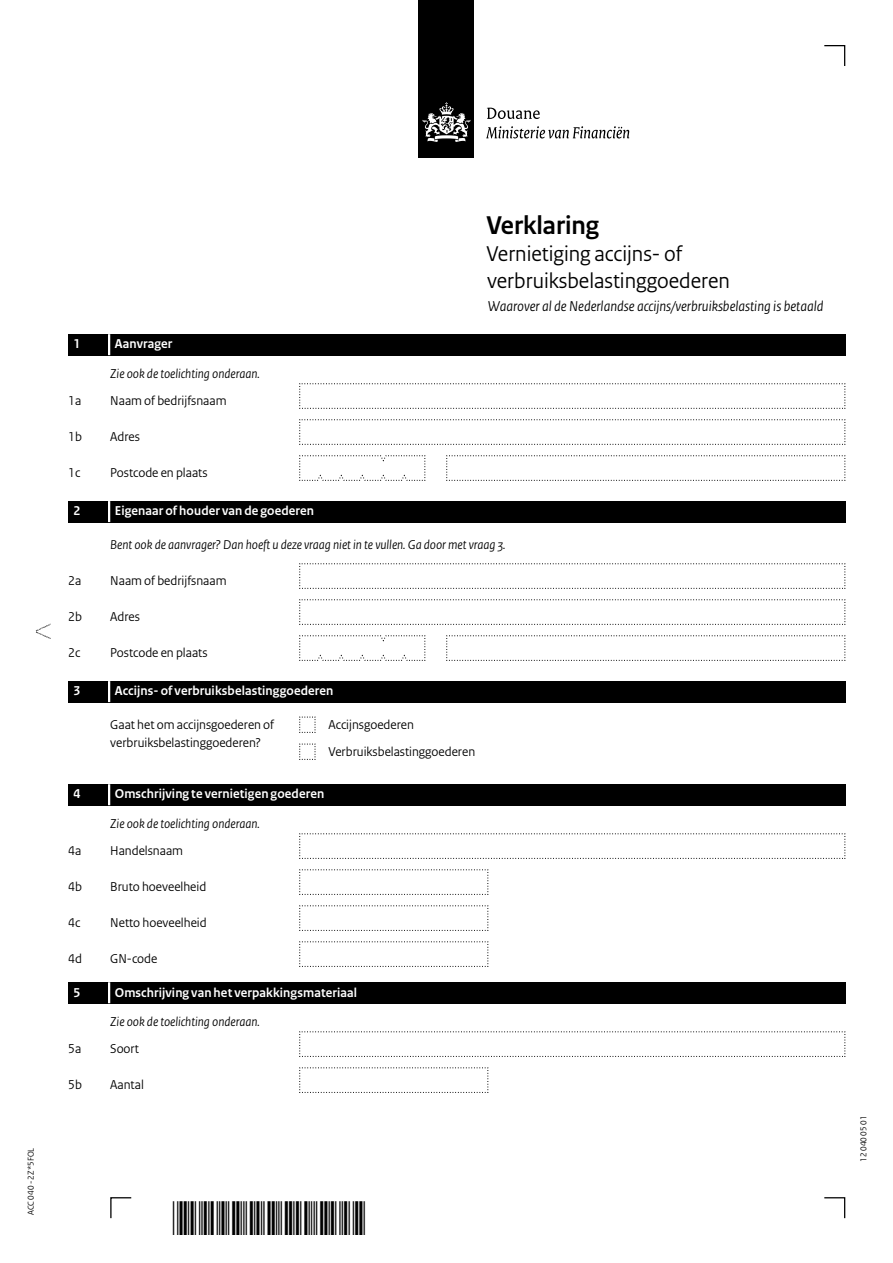
<style>
.page{position:relative;width:893px;height:1263px;background:#fff}
.page>*{position:absolute;margin:0;border:0;box-sizing:border-box;transform-origin:0 0}
.Documenttitel{font:700 27px "Rijksoverheid Sans Heading";color:#000}
.Documenttitel-2{font:22.5px/27px "Rijksoverheid Sans Heading";color:#000}
.Onderwerp{font:italic 15px "Rijksoverheid Sans Heading";color:#000}
.Vraag_Nummer{font:13.5px "Rijksoverheid Sans Heading";color:#000}
.Vraag{font:italic 13.5px "Rijksoverheid Sans Heading";color:#000}
.KOP_D_Nummer{font:700 13.5px "Rijksoverheid Sans Heading";letter-spacing:.01em;color:#fff}
.KOP_B_Nummer{font:700 13.5px "Rijksoverheid Sans Heading";letter-spacing:.01em;color:#fff}
.Vraag-2{font:13.5px/18px "Rijksoverheid Sans Heading";color:#000}
.Vraag_geen_inspring_niet_op_stramien{font:13.5px "Rijksoverheid Sans Heading";color:#000}
.t1{font:9px "Rijksoverheid Sans Heading";color:#000}
</style>
<div class="page">
<svg style="left:36px;top:624px;width:15px;height:15px"></svg>
<div style="left:419px;top:0;width:55px;height:158px;background:#000"></div>
<svg style="left:423px;top:102px;width:47px;height:40px"></svg>
<svg style="left:487px;top:108px;width:53px;height:11px"></svg>
<svg style="left:486px;top:126px;width:143px;height:13px"></svg>
<svg style="left:824px;top:1197px;width:22px;height:22px"></svg>
<svg style="left:110px;top:1197px;width:22px;height:22px"></svg>
<svg style="left:824px;top:45px;width:22px;height:21px"></svg>
<svg style="left:299px;top:383px;width:547px;height:26px"></svg>
<svg style="left:299px;top:419px;width:547px;height:26px"></svg>
<svg style="left:299px;top:455px;width:127px;height:26px"></svg>
<svg style="left:446px;top:455px;width:400px;height:26px"></svg>
<svg style="left:299px;top:563px;width:547px;height:26px"></svg>
<svg style="left:299px;top:599px;width:547px;height:26px"></svg>
<svg style="left:299px;top:635px;width:127px;height:26px"></svg>
<svg style="left:446px;top:635px;width:400px;height:26px"></svg>
<svg style="left:299px;top:716px;width:17px;height:17px"></svg>
<svg style="left:299px;top:743px;width:17px;height:17px"></svg>
<svg style="left:299px;top:833px;width:547px;height:26px"></svg>
<svg style="left:299px;top:869px;width:190px;height:26px"></svg>
<svg style="left:299px;top:905px;width:190px;height:26px"></svg>
<svg style="left:299px;top:941px;width:190px;height:26px"></svg>
<svg style="left:299px;top:1031px;width:547px;height:26px"></svg>
<svg style="left:299px;top:1067px;width:190px;height:26px"></svg>
<div style="left:68px;top:334px;width:777px;height:21px;background:#000"></div>
<hr style="left:108px;top:334px;width:2px;height:21px;background:#fff">
<div style="left:68px;top:501px;width:777px;height:21px;background:#000"></div>
<hr style="left:108px;top:501px;width:2px;height:21px;background:#fff">
<div style="left:68px;top:681px;width:777px;height:21px;background:#000"></div>
<hr style="left:108px;top:681px;width:2px;height:21px;background:#fff">
<div style="left:68px;top:784px;width:777px;height:21px;background:#000"></div>
<hr style="left:108px;top:784px;width:2px;height:21px;background:#fff">
<div style="left:68px;top:982px;width:777px;height:21px;background:#000"></div>
<hr style="left:108px;top:982px;width:2px;height:21px;background:#fff">
<p class="t1" style="left:26px;top:1215px;width:69px;rotate:-90deg">ACC 040 - 2Z*5FOL</p>
<h1 class="Documenttitel" style="left:486px;top:210px;width:114px">Verklaring</h1>
<h1 class="Documenttitel-2" style="left:486px;top:240px;width:245px">Vernietiging accijns- of verbruiksbelastinggoederen</h1>
<p class="Onderwerp" style="left:488px;top:297px;width:337px">Waarover al de Nederlandse accijns/verbruiksbelasting is betaald</p>
<h2 class="KOP_D_Nummer" style="left:74px;top:336px;width:8px">1</h2>
<h2 class="KOP_D_Nummer" style="left:115px;top:336px;width:59px">Aanvrager</h2>
<p class="Vraag" style="left:110px;top:366px;width:151px">Zie ook de toelichting onderaan.</p>
<p class="Vraag_Nummer" style="left:68px;top:393px;width:15px">1a</p>
<p class="Vraag_Nummer" style="left:110px;top:393px;width:118px">Naam of bedrijfsnaam</p>
<p class="Vraag_Nummer" style="left:68px;top:429px;width:15px">1b</p>
<p class="Vraag_Nummer" style="left:110px;top:429px;width:31px">Adres</p>
<p class="Vraag_Nummer" style="left:68px;top:465px;width:14px">1c</p>
<p class="Vraag_Nummer" style="left:110px;top:465px;width:99px">Postcode en plaats</p>
<h2 class="KOP_B_Nummer" style="left:73px;top:503px;width:8px">2</h2>
<h2 class="KOP_B_Nummer" style="left:115px;top:503px;width:201px">Eigenaar of houder van de goederen</h2>
<p class="Vraag" style="left:110px;top:537px;width:397px">Bent ook de aanvrager? Dan hoeft u deze vraag niet in te vullen. Ga door met vraag 3.</p>
<p class="Vraag_Nummer" style="left:68px;top:573px;width:15px">2a</p>
<p class="Vraag_Nummer" style="left:110px;top:573px;width:118px">Naam of bedrijfsnaam</p>
<p class="Vraag_Nummer" style="left:68px;top:609px;width:15px">2b</p>
<p class="Vraag_Nummer" style="left:110px;top:609px;width:31px">Adres</p>
<p class="Vraag_Nummer" style="left:68px;top:645px;width:14px">2c</p>
<p class="Vraag_Nummer" style="left:110px;top:645px;width:99px">Postcode en plaats</p>
<h2 class="KOP_B_Nummer" style="left:73px;top:683px;width:8px">3</h2>
<h2 class="KOP_B_Nummer" style="left:115px;top:683px;width:220px">Accijns- of verbruiksbelastinggoederen</h2>
<p class="Vraag-2" style="left:110px;top:716px;width:165px">Gaat het om accijnsgoederen of verbruiksbelastinggoederen?</p>
<p class="Vraag_geen_inspring_niet_op_stramien" style="left:328px;top:717px;width:87px">Accijnsgoederen</p>
<p class="Vraag_geen_inspring_niet_op_stramien" style="left:328px;top:744px;width:148px">Verbruiksbelastinggoederen</p>
<h2 class="KOP_D_Nummer" style="left:74px;top:786px;width:8px">4</h2>
<h2 class="KOP_D_Nummer" style="left:115px;top:786px;width:211px">Omschrijving te vernietigen goederen</h2>
<p class="Vraag" style="left:110px;top:816px;width:151px">Zie ook de toelichting onderaan.</p>
<p class="Vraag_Nummer" style="left:68px;top:843px;width:15px">4a</p>
<p class="Vraag_Nummer" style="left:110px;top:843px;width:74px">Handelsnaam</p>
<p class="Vraag_Nummer" style="left:68px;top:879px;width:15px">4b</p>
<p class="Vraag_Nummer" style="left:110px;top:879px;width:97px">Bruto hoeveelheid</p>
<p class="Vraag_Nummer" style="left:68px;top:915px;width:14px">4c</p>
<p class="Vraag_Nummer" style="left:110px;top:915px;width:98px">Netto hoeveelheid</p>
<p class="Vraag_Nummer" style="left:68px;top:951px;width:15px">4d</p>
<p class="Vraag_Nummer" style="left:110px;top:951px;width:49px">GN-code</p>
<h2 class="KOP_D_Nummer" style="left:74px;top:984px;width:8px">5</h2>
<h2 class="KOP_D_Nummer" style="left:115px;top:984px;width:244px">Omschrijving van het verpakkingsmateriaal</h2>
<p class="Vraag" style="left:110px;top:1014px;width:151px">Zie ook de toelichting onderaan.</p>
<p class="Vraag_Nummer" style="left:68px;top:1041px;width:15px">5a</p>
<p class="Vraag_Nummer" style="left:110px;top:1041px;width:30px">Soort</p>
<p class="Vraag_Nummer" style="left:68px;top:1077px;width:15px">5b</p>
<p class="Vraag_Nummer" style="left:110px;top:1077px;width:35px">Aantal</p>
<p class="t1" style="left:858px;top:1161px;width:47px;rotate:-90deg">12 040 05 01</p>
</div>
